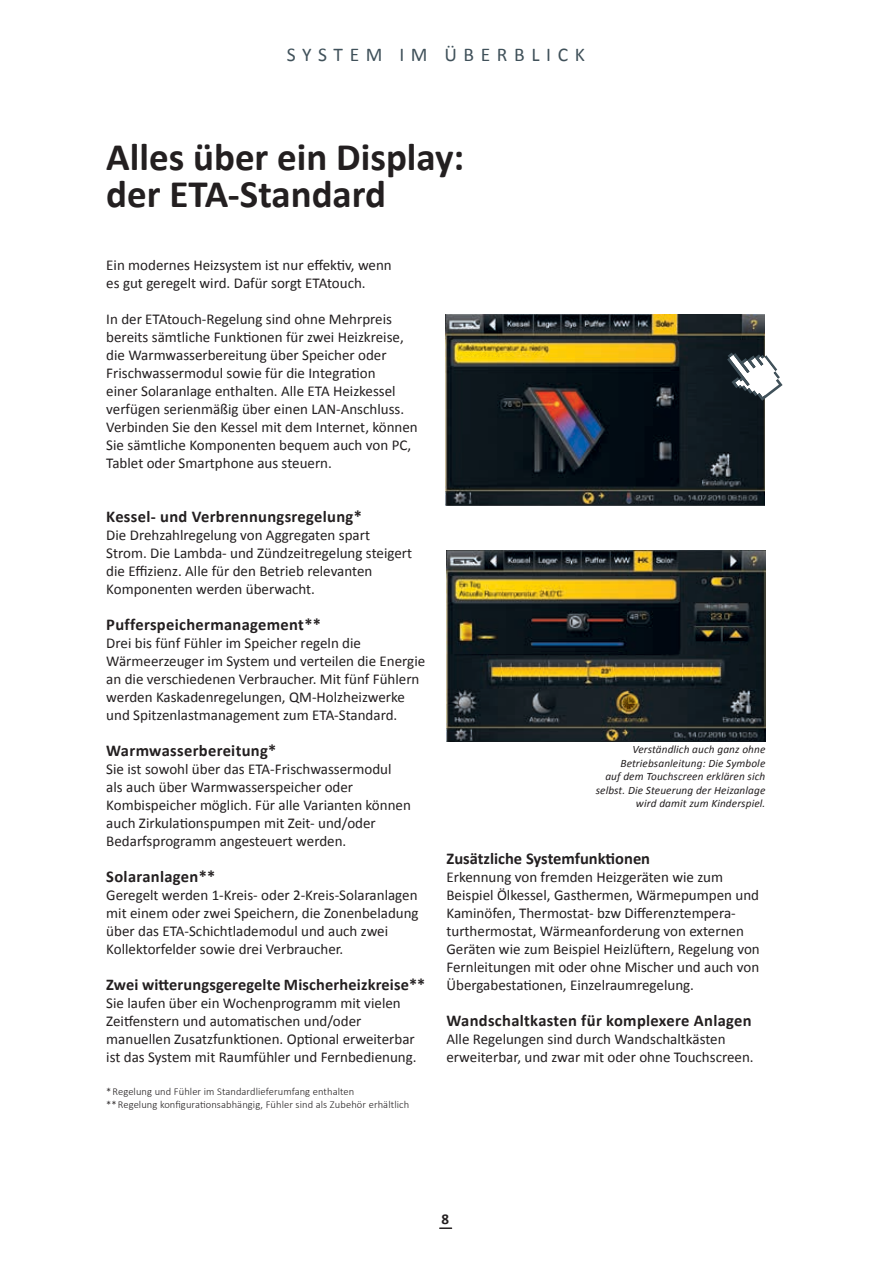
<style>
.page{position:relative;width:893px;height:1263px;background:#fff}
.page>*{position:absolute;margin:0;border:0;box-sizing:border-box;transform-origin:0 0}
.t1{font:700 39px/37.5px "Calibri";color:#231f20}
.t2{font:19.5px "Calibri";letter-spacing:.34em;color:#40515a}
.t3{font:700 16.5px "Calibri";letter-spacing:.02em;color:#231f20}
.t4{font:700 16.5px "Calibri";color:#231f20}
.t5{font:700 16.35px "Calibri";letter-spacing:.01em;color:#231f20}
.t6{font:15px/18px "Calibri";color:#231f20}
.t7{font:700 15px "Calibri";color:#231f20}
.t8{font:italic 11.25px/13.5px "Calibri";letter-spacing:.01em;color:#231f20;text-align:right}
.t9{font:300 10.5px/12.6px "Calibri";letter-spacing:.01em;color:#231f20}
</style>
<div class="page">
<svg style="left:439px;top:1227px;width:13px;height:2px"></svg>
<img style="left:446px;top:315px;width:319px;height:191px">
<img style="left:446px;top:550px;width:319px;height:192px">
<svg style="left:727px;top:353px;width:56px;height:48px"></svg>
<h2 class="t2" style="left:287px;top:42px;width:299px">SYSTEM IM ÜBERBLICK</h2>
<h1 class="t1" style="left:106px;top:138px;width:359px">Alles über ein Display: der ETA-Standard</h1>
<p class="t6" style="left:106px;top:256px;width:287px">Ein modernes Heizsystem ist nur effektiv, wenn es gut geregelt wird. Dafür sorgt ETAtouch.</p>
<p class="t6" style="left:106px;top:310px;width:313px">In der ETAtouch-Regelung sind ohne Mehrpreis bereits sämtliche Funktionen für zwei Heizkreise, die Warmwasserbereitung über Speicher oder Frischwassermodul sowie für die Integration<br>einer Solaranlage enthalten. Alle ETA Heizkessel verfügen serienmäßig über einen LAN-Anschluss.<br>Verbinden Sie den Kessel mit dem Internet, können Sie sämtliche Komponenten bequem auch von PC, Tablet oder Smartphone aus steuern.</p>
<p class="t3" style="left:106px;top:506px;width:257px">Kessel- und Verbrennungsregelung*</p>
<p class="t6" style="left:106px;top:526px;width:307px">Die Drehzahlregelung von Aggregaten spart Strom. Die Lambda- und Zündzeitregelung steigert die Effizienz. Alle für den Betrieb relevanten Komponenten werden überwacht.</p>
<p class="t3" style="left:106px;top:614px;width:216px">Pufferspeichermanagement**</p>
<p class="t6" style="left:106px;top:634px;width:320px">Drei bis fünf Fühler im Speicher regeln die Wärmeerzeuger im System und verteilen die Energie an die verschiedenen Verbraucher. Mit fünf Fühlern werden Kaskadenregelungen, QM-Holzheizwerke und Spitzenlastmanagement zum ETA-Standard.</p>
<p class="t3" style="left:106px;top:740px;width:172px">Warmwasserbereitung*</p>
<p class="t6" style="left:106px;top:760px;width:306px">Sie ist sowohl über das ETA-Frischwassermodul als auch über Warmwasserspeicher oder Kombispeicher möglich. Für alle Varianten können auch Zirkulationspumpen mit Zeit- und/oder Bedarfsprogramm angesteuert werden.</p>
<p class="t3" style="left:106px;top:866px;width:111px">Solaranlagen**</p>
<p class="t6" style="left:106px;top:886px;width:314px">Geregelt werden 1-Kreis- oder 2-Kreis-Solaranlagen mit einem oder zwei Speichern, die Zonenbeladung über das ETA-Schichtlademodul und auch zwei Kollektorfelder sowie drei Verbraucher.</p>
<p class="t5" style="left:106px;top:974px;width:320px">Zwei witterungsgeregelte Mischerheizkreise**</p>
<p class="t6" style="left:106px;top:994px;width:312px">Sie laufen über ein Wochenprogramm mit vielen Zeitfenstern und automatischen und/oder manuellen Zusatzfunktionen. Optional erweiterbar ist das System mit Raumfühler und Fernbedienung.</p>
<p class="t9" style="left:106px;top:1085px;width:304px">* Regelung und Fühler im Standard lieferumfang enthalten<br>** Regelung konfigurations abhängig, Fühler sind als Zubehör erhältlich</p>
<p class="t8" style="left:596px;top:742px;width:171px">Verständlich auch ganz ohne<br>Betriebsanleitung: Die Symbole<br>auf dem Touchscreen erklären sich selbst. Die Steuerung der Heizanlage wird damit zum Kinderspiel.</p>
<p class="t4" style="left:446px;top:848px;width:205px">Zusätzliche Systemfunktionen</p>
<p class="t6" style="left:446px;top:868px;width:315px">Erkennung von fremden Heizgeräten wie zum Beispiel Ölkessel, Gasthermen, Wärmepumpen und Kaminöfen, Thermostat- bzw Differenztempera&shy;turthermostat, Wärmeanforderung von externen Geräten wie zum Beispiel Heizlüftern, Regelung von Fernleitungen mit oder ohne Mischer und auch von Übergabestationen, Einzelraumregelung.</p>
<p class="t3" style="left:446px;top:1010px;width:307px">Wandschaltkasten für komplexere Anlagen</p>
<p class="t6" style="left:446px;top:1030px;width:309px">Alle Regelungen sind durch Wandschaltkästen erweiterbar, und zwar mit oder ohne Touchscreen.</p>
<p class="t7" style="left:441px;top:1209px;width:9px">8</p>
</div>
